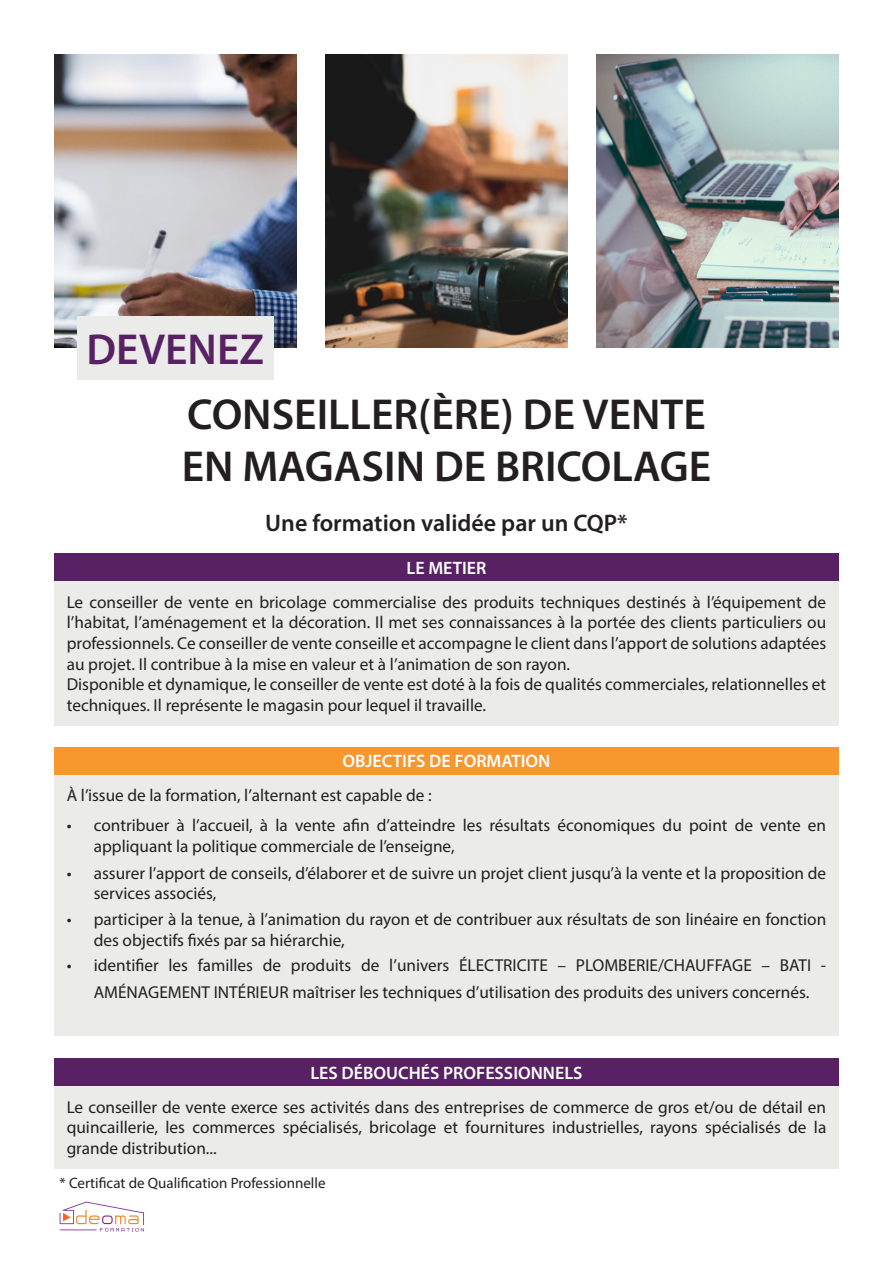
<style>
.page{position:relative;width:893px;height:1263px;background:#fff}
.page>*{position:absolute;margin:0;border:0;box-sizing:border-box;transform-origin:0 0}
.t1{font:600 43.5px "Myriad Pro";color:#231f20}
.t2{font:600 43.5px "Myriad Pro";color:#582163}
.t3{font:600 24px "Myriad Pro";color:#231f20}
.t4{font:600 18px "Myriad Pro";color:#fff}
.t5{font:17.25px/20.7px "Myriad Pro";color:#231f20}
.t6{font:15px "Myriad Pro";color:#231f20}
</style>
<div class="page">
<div style="left:54px;top:574px;width:785px;height:151px;background:#ebebea"></div>
<img style="left:54px;top:54px;width:243px;height:294px">
<div style="left:54px;top:554px;width:785px;height:27px;background:#582163"></div>
<div style="left:54px;top:767px;width:785px;height:269px;background:#ebebea"></div>
<div style="left:54px;top:747px;width:785px;height:28px;background:#f7972e"></div>
<div style="left:54px;top:1079px;width:785px;height:90px;background:#ebebea"></div>
<div style="left:54px;top:1059px;width:785px;height:27px;background:#582163"></div>
<img style="left:596px;top:54px;width:243px;height:294px">
<img style="left:325px;top:54px;width:243px;height:294px">
<div style="left:77px;top:316px;width:197px;height:63px;background:#ebebea"></div>
<svg style="left:60px;top:1202px;width:84px;height:29px"></svg>
<p class="t2" style="left:87px;top:322px;width:179px">DEVENEZ</p>
<p class="t1" style="left:187px;top:386px;width:520px">CONSEILLER(ÈRE) DE VENTE</p>
<p class="t1" style="left:182px;top:439px;width:531px">EN MAGASIN DE BRICOLAGE</p>
<p class="t3" style="left:265px;top:507px;width:364px">Une formation validée par un CQP*</p>
<p class="t4" style="left:406px;top:556px;width:81px">LE METIER</p>
<p class="t5" style="left:67px;top:591px;width:761px;text-align:justify">Le conseiller de vente en bricolage commercialise des produits techniques destinés à l’équipement de l’habitat, l’aménagement et la décoration. Il met ses connaissances à la portée des clients particuliers ou professionnels. Ce conseiller de vente conseille et accompagne le client dans l’apport de solutions adaptées au projet. Il contribue à la mise en valeur et à l’animation de son rayon.</p>
<p class="t5" style="left:67px;top:674px;width:761px">Disponible et dynamique, le conseiller de vente est doté à la fois de qualités commerciales, relationnelles et techniques. Il représente le magasin pour lequel il travaille.</p>
<p class="t4" style="left:342px;top:750px;width:209px">OBJECTIFS DE FORMATION</p>
<p class="t5" style="left:67px;top:784px;width:366px">À l’issue de la formation, l’alternant est capable de :</p>
<p class="t5" style="left:94px;top:814px;width:734px;text-indent:-27px">• contribuer à l’accueil, à la vente afin d’atteindre les résultats économiques du point de vente en appliquant la politique commerciale de l’enseigne,</p>
<p class="t5" style="left:94px;top:862px;width:734px;text-indent:-27px">• assurer l’apport de conseils, d’élaborer et de suivre un projet client jusqu’à la vente et la proposition de services associés,</p>
<p class="t5" style="left:94px;top:908px;width:734px;text-indent:-27px">• participer à la tenue, à l’animation du rayon et de contribuer aux résultats de son linéaire en fonction des objectifs fixés par sa hiérarchie,</p>
<p class="t5" style="left:67px;top:951px;width:761px;line-height:27px;text-align:center">• identifier les familles de produits de l’univers ÉLECTRICITE – PLOMBERIE/CHAUFFAGE – BATI -<br>AMÉNAGEMENT INTÉRIEUR maîtriser les techniques d’utilisation des produits des univers concernés.</p>
<p class="t4" style="left:310px;top:1061px;width:274px">LES DÉBOUCHÉS PROFESSIONNELS</p>
<p class="t5" style="left:67px;top:1096px;width:761px;text-align:justify">Le conseiller de vente exerce ses activités dans des entreprises de commerce de gros et/ou de détail en quincaillerie, les commerces spécialisés, bricolage et fournitures industrielles, rayons spécialisés de la grande distribution...</p>
<p class="t6" style="left:60px;top:1174px;width:267px">* Certificat de Qualification Professionnelle</p>
</div>
